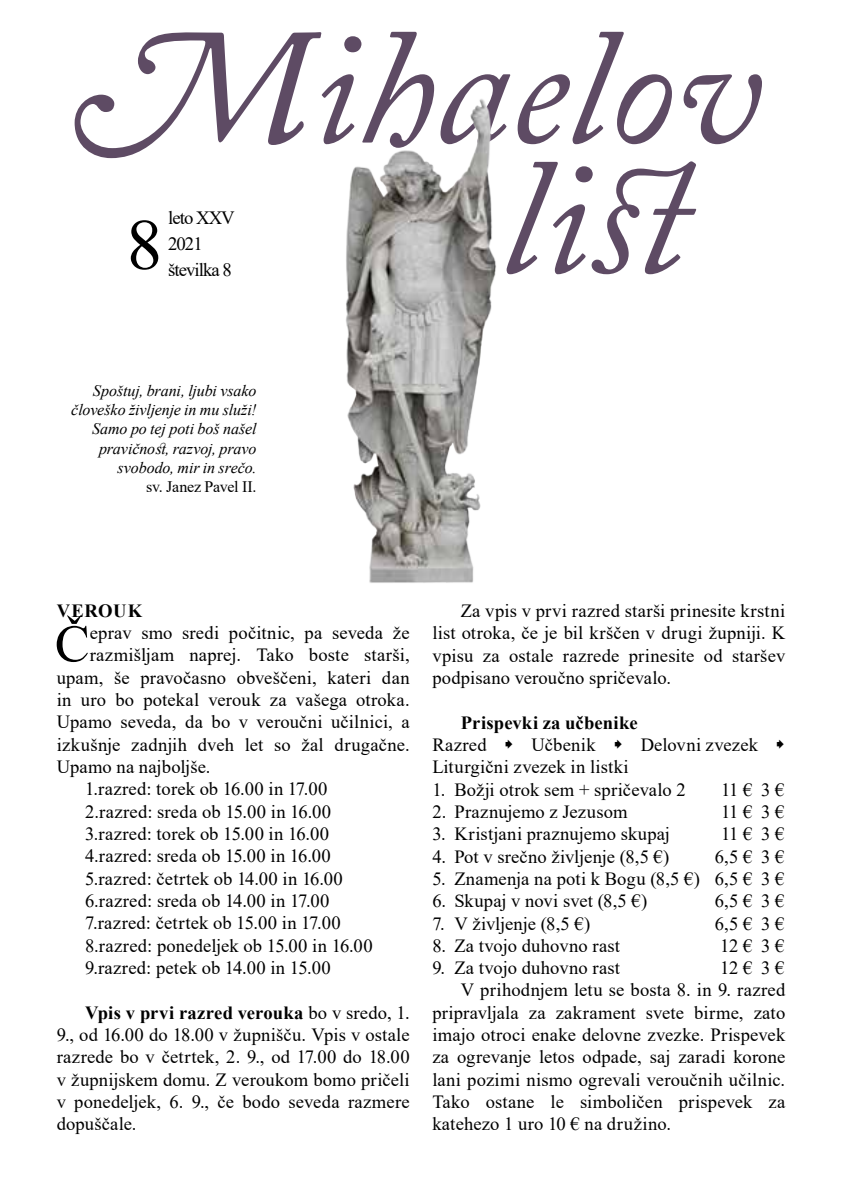
<style>
.page{position:relative;width:842px;height:1191px;background:#fff}
.page>*{position:absolute;margin:0;border:0;box-sizing:border-box;transform-origin:0 0}
.t1{font:italic 164px/130px "Adobe Caslon Pro";color:#5e4b64}
.t2{font:72px "Times New Roman";color:#000}
.t3{font:52.4px "Times New Roman";color:#000}
.t4{font:18.8px/26px "Times New Roman";letter-spacing:-.05em;color:#000}
.t5{font:18.6px/22.4px "Times New Roman";letter-spacing:.01em;color:#000;text-align:justify}
.t6{font:700 18.6px "Times New Roman";letter-spacing:.015em;color:#000}
.t7{font:italic 16px/19.2px "Times New Roman";letter-spacing:-.005em;color:#000;text-align:right}
.t8{font:16px "Times New Roman";letter-spacing:-.015em;color:#000}
.s1{font-weight:700}
</style>
<div class="page">
<img style="left:346px;top:99px;width:150px;height:484px">
<h1 class="t1" style="left:501px;top:21px;width:262px;text-indent:-426px">Mihaelov list</h1>
<p class="t4" style="left:168px;top:204px;width:68px">leto XXV<br>2021</p>
<h2 class="t2" style="left:126px;top:194px;width:37px">8</h2>
<p class="t4" style="left:168px;top:256px;width:65px">številka 8</p>
<p class="t7" style="left:71px;top:380px;width:187px">Spoštuj, brani, ljubi vsako človeško življenje in mu služi!<br>Samo po tej poti boš našel pravičnost, razvoj, pravo svobodo, mir in srečo.</p>
<p class="t8" style="left:146px;top:475px;width:112px">sv. Janez Pavel II.</p>
<p class="t6" style="left:57px;top:597px;width:87px">VEROUK</p>
<h3 class="t3" style="left:55px;top:607px;width:36px">Č</h3>
<p class="t5" style="left:90px;top:621px;width:321px">eprav smo sredi počitnic, pa seveda že</p>
<p class="t5" style="left:90px;top:643px;width:321px">razmišljam naprej. Tako boste starši,</p>
<p class="t5" style="left:57px;top:665px;width:354px">upam, še pravočasno obveščeni, kateri dan</p>
<p class="t5" style="left:57px;top:688px;width:354px">in uro bo potekal verouk za vašega otroka.</p>
<p class="t5" style="left:57px;top:710px;width:354px">Upamo seveda, da bo v veroučni učilnici, a</p>
<p class="t5" style="left:57px;top:732px;width:354px">izkušnje zadnjih dveh let so žal drugačne.</p>
<p class="t5" style="left:57px;top:755px;width:155px">Upamo na najboljše.</p>
<p class="t5" style="left:85px;top:777px;width:244px">1.razred: torek ob 16.00 in 17.00</p>
<p class="t5" style="left:85px;top:799px;width:248px">2.razred: sreda ob 15.00 in 16.00</p>
<p class="t5" style="left:85px;top:822px;width:246px">3.razred: torek ob 15.00 in 16.00</p>
<p class="t5" style="left:85px;top:844px;width:247px">4.razred: sreda ob 15.00 in 16.00</p>
<p class="t5" style="left:85px;top:866px;width:259px">5.razred: četrtek ob 14.00 in 16.00</p>
<p class="t5" style="left:85px;top:889px;width:246px">6.razred: sreda ob 14.00 in 17.00</p>
<p class="t5" style="left:85px;top:911px;width:257px">7.razred: četrtek ob 15.00 in 17.00</p>
<p class="t5" style="left:85px;top:933px;width:289px">8.razred: ponedeljek ob 15.00 in 16.00</p>
<p class="t5" style="left:85px;top:955px;width:247px">9.razred: petek ob 14.00 in 15.00</p>
<p class="t5" style="left:57px;top:1000px;width:354px;text-indent:28px"><span class="s1">Vpis v prvi razred verouka</span> bo v sredo, 1.<br>9., od 16.00 do 18.00 v župnišču. Vpis v ostale razrede bo v četrtek, 2. 9., od 17.00 do 18.00 v župnijskem domu. Z veroukom bomo pričeli v ponedeljek, 6. 9., če bodo seveda razmere dopuščale.</p>
<p class="t5" style="left:432px;top:599px;width:354px;text-indent:28px">Za vpis v prvi razred starši prinesite krstni list otroka, če je bil krščen v drugi župniji. K vpisu za ostale razrede prinesite od staršev podpisano veroučno spričevalo.</p>
<p class="t6" style="left:461px;top:709px;width:179px">Prispevki za učbenike</p>
<p class="t5" style="left:432px;top:733px;width:56px">Razred</p>
<p class="t5" style="left:531px;top:733px;width:66px">Učbenik</p>
<p class="t5" style="left:641px;top:733px;width:119px">Delovni zvezek</p>
<p class="t5" style="left:432px;top:755px;width:198px">Liturgični zvezek in listki</p>
<p class="t5" style="left:432px;top:777px;width:255px">1. Božji otrok sem + spričevalo 2</p>
<p class="t5" style="left:721px;top:777px;width:65px">11 € 3 €</p>
<p class="t5" style="left:432px;top:800px;width:197px">2. Praznujemo z Jezusom</p>
<p class="t5" style="left:721px;top:800px;width:65px">11 € 3 €</p>
<p class="t5" style="left:432px;top:822px;width:239px">3. Kristjani praznujemo skupaj</p>
<p class="t5" style="left:721px;top:822px;width:65px">11 € 3 €</p>
<p class="t5" style="left:432px;top:844px;width:238px">4. Pot v srečno življenje (8,5 €)</p>
<p class="t5" style="left:715px;top:844px;width:71px">6,5 € 3 €</p>
<p class="t5" style="left:432px;top:866px;width:354px">5. Znamenja na poti k Bogu (8,5 €) 6,5 € 3 €</p>
<p class="t5" style="left:432px;top:889px;width:216px">6. Skupaj v novi svet (8,5 €)</p>
<p class="t5" style="left:715px;top:889px;width:71px">6,5 € 3 €</p>
<p class="t5" style="left:432px;top:911px;width:159px">7. V življenje (8,5 €)</p>
<p class="t5" style="left:715px;top:911px;width:71px">6,5 € 3 €</p>
<p class="t5" style="left:432px;top:933px;width:189px">8. Za tvojo duhovno rast</p>
<p class="t5" style="left:720px;top:933px;width:66px">12 € 3 €</p>
<p class="t5" style="left:432px;top:956px;width:189px">9. Za tvojo duhovno rast</p>
<p class="t5" style="left:720px;top:956px;width:66px">12 € 3 €</p>
<p class="t5" style="left:461px;top:978px;width:326px">V prihodnjem letu se bosta 8. in 9. razred</p>
<p class="t5" style="left:432px;top:1000px;width:354px">pripravljala za zakrament svete birme, zato</p>
<p class="t5" style="left:432px;top:1023px;width:354px">imajo otroci enake delovne zvezke. Prispevek</p>
<p class="t5" style="left:432px;top:1045px;width:354px">za ogrevanje letos odpade, saj zaradi korone</p>
<p class="t5" style="left:432px;top:1067px;width:354px">lani pozimi nismo ogrevali veroučnih učilnic.</p>
<p class="t5" style="left:432px;top:1090px;width:354px">Tako ostane le simboličen prispevek za</p>
<p class="t5" style="left:432px;top:1112px;width:240px">katehezo 1 uro 10 € na družino.</p>
</div>
